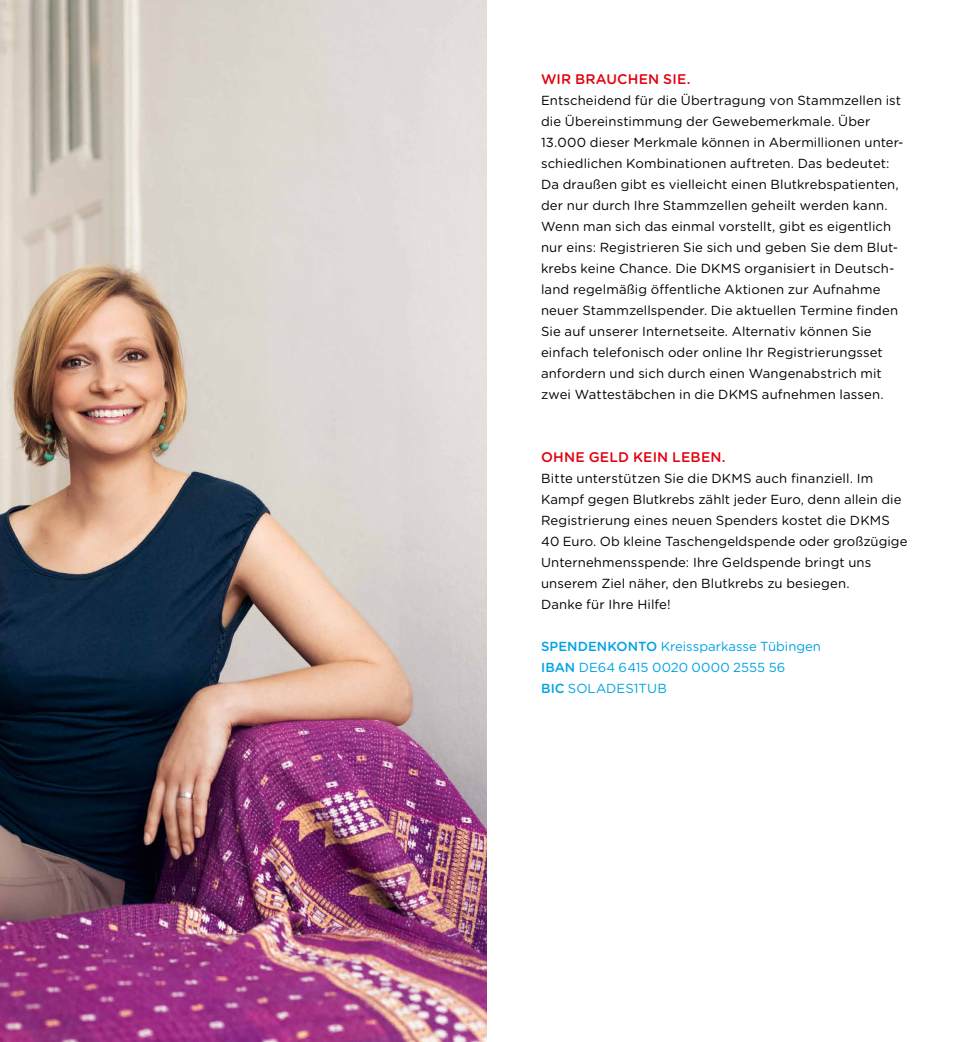
<style>
.page{position:relative;width:968px;height:1042px;background:#fff}
.page>*{position:absolute;margin:0;border:0;box-sizing:border-box;transform-origin:0 0}
.t1{font:500 14px "Gotham Rounded";letter-spacing:.015em;color:#e3000f}
.t2{font:13.12px/21px "Gotham Rounded";letter-spacing:.01em;color:#000}
.t3{font:13.12px/21px "Gotham Rounded";color:#00a3e2}
.s1{font-weight:500}
</style>
<div class="page">
<img style="left:0;top:0;width:486px;height:1042px">
<p class="t1" style="left:541px;top:69px;width:151px">WIR BRAUCHEN SIE.</p>
<p class="t2" style="left:541px;top:89px;width:364px">Entscheidend für die Übertragung von Stammzellen ist die Übereinstimmung der Gewebemerkmale. Über 13.000 dieser Merkmale können in Abermillionen unter&shy;schiedlichen Kombinationen auftreten. Das bedeutet:<br>Da draußen gibt es vielleicht einen Blutkrebspatienten, der nur durch Ihre Stammzellen geheilt werden kann.<br>Wenn man sich das einmal vorstellt, gibt es eigentlich nur eins: Registrieren Sie sich und geben Sie dem Blut&shy;krebs keine Chance. Die DKMS organisiert in Deutsch&shy;land regelmäßig öffentliche Aktionen zur Aufnahme neuer Stammzellspender. Die aktuellen Termine finden Sie auf unserer Internetseite. Alternativ können Sie einfach telefonisch oder online Ihr Registrierungsset anfordern und sich durch einen Wangenabstrich mit zwei Wattestäbchen in die DKMS aufnehmen lassen.</p>
<p class="t1" style="left:541px;top:447px;width:186px">OHNE GELD KEIN LEBEN.</p>
<p class="t2" style="left:541px;top:467px;width:368px">Bitte unterstützen Sie die DKMS auch finanziell. Im Kampf gegen Blutkrebs zählt jeder Euro, denn allein die Registrierung eines neuen Spenders kostet die DKMS 40 Euro. Ob kleine Taschengeldspende oder großzügige Unternehmensspende: Ihre Geldspende bringt uns unserem Ziel näher, den Blutkrebs zu besiegen.<br>Danke für Ihre Hilfe!</p>
<p class="t3" style="left:541px;top:635px;width:281px"><span class="s1">SPENDENKONTO</span> Kreissparkasse Tübingen<br><span class="s1">IBAN</span> DE64 6415 0020 0000 2555 56<br><span class="s1">BIC</span> SOLADES1TUB</p>
</div>
